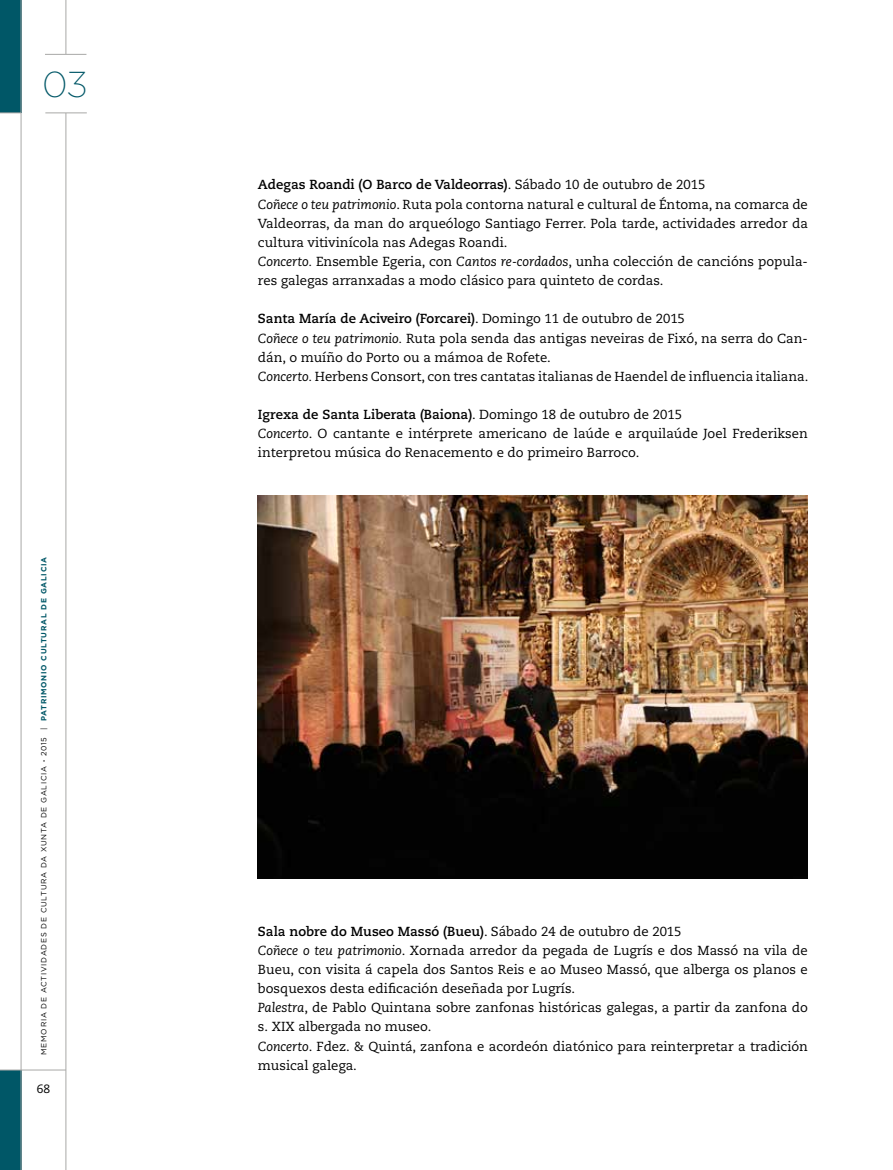
<style>
.page{position:relative;width:893px;height:1170px;background:#fff}
.page>*{position:absolute;margin:0;border:0;box-sizing:border-box;transform-origin:0 0}
.t1{font:200 36px "Gotham";color:#005767}
.t2{font:13.2px/19px "Caecilia LT Std";color:#000}
.t3{font:12px "Caecilia LT Std";color:#000}
.t4{font:7.5px "Gotham";letter-spacing:.1em;color:#000}
.s1{font-weight:700}
.s2{font-weight:700;color:#005767}
.s3{font-style:italic}
</style>
<div class="page">
<div style="left:0;top:1069px;width:21px;height:100px;background:#005767"></div>
<div style="left:0;top:0;width:21px;height:113px;background:#005767"></div>
<hr style="left:0;top:1069px;width:66px;height:1px;background:#a8a8a7">
<hr style="left:66px;top:0;width:1px;height:1169px;background:#a8a8a7">
<hr style="left:21px;top:0;width:1px;height:1169px;background:#a8a8a7">
<svg style="left:0;top:113px;width:21px;height:1px"></svg>
<div style="left:32px;top:55px;width:66px;height:58px;background:#fff"></div>
<hr style="left:45px;top:113px;width:42px;height:1px;background:#a8a8a7">
<hr style="left:45px;top:54px;width:41px;height:1px;background:#a8a8a7">
<img style="left:258px;top:495px;width:550px;height:383px">
<h1 class="t1" style="left:42px;top:61px;width:47px">03</h1>
<p class="t4" style="left:39px;top:1054px;width:499px;rotate:-90deg">MEMORIA DE ACTIVIDADES DE CULTURA DA XUNTA DE GALICIA <span class="s1">·</span> 2015 | <span class="s2">PATRIMONIO CULTURAL DE GALICIA</span></p>
<p class="t3" style="left:37px;top:1082px;width:15px">68</p>
<p class="t2" style="left:258px;top:175px;width:551px"><span class="s1">Adegas Roandi (O Barco de Valdeorras)</span>. Sábado 10 de outubro de 2015<br><span class="s3">Coñece o teu patrimonio</span>. Ruta pola contorna natural e cultural de Éntoma, na comarca de Valdeorras, da man do arqueólogo Santiago Ferrer. Pola tarde, actividades arredor da cultura vitivinícola nas Adegas Roandi.<br><span class="s3">Concerto.</span> Ensemble Egeria, con <span class="s3">Cantos re-cordados</span>, unha colección de cancións popula&shy;res galegas arranxadas a modo clásico para quinteto de cordas.</p>
<p class="t2" style="left:258px;top:309px;width:552px"><span class="s1">Santa María de Aciveiro (Forcarei)</span>. Domingo 11 de outubro de 2015<br><span class="s3">Coñece o teu patrimonio.</span> Ruta pola senda das antigas neveiras de Fixó, na serra do Can&shy;dán, o muíño do Porto ou a mámoa de Rofete.<br><span class="s3">Concerto.</span> Herbens Consort, con tres cantatas italianas de Haendel de influencia italiana.</p>
<p class="t2" style="left:258px;top:405px;width:551px"><span class="s1">Igrexa de Santa Liberata (Baiona)</span>. Domingo 18 de outubro de 2015<br><span class="s3">Concerto</span>. O cantante e intérprete americano de laúde e arquilaúde Joel Frederiksen interpretou música do Renacemento e do primeiro Barroco.</p>
<p class="t2" style="left:258px;top:921px;width:551px"><span class="s1">Sala nobre do Museo Massó (Bueu)</span>. Sábado 24 de outubro de 2015<br><span class="s3">Coñece o teu patrimonio</span>. Xornada arredor da pegada de Lugrís e dos Massó na vila de Bueu, con visita á capela dos Santos Reis e ao Museo Massó, que alberga os planos e bosquexos desta edificación deseñada por Lugrís.<br><span class="s3">Palestra</span>, de Pablo Quintana sobre zanfonas históricas galegas, a partir da zanfona do s. XIX albergada no museo.<br><span class="s3">Concerto</span>. Fdez. &amp; Quintá, zanfona e acordeón diatónico para reinterpretar a tradición musical galega.</p>
</div>
